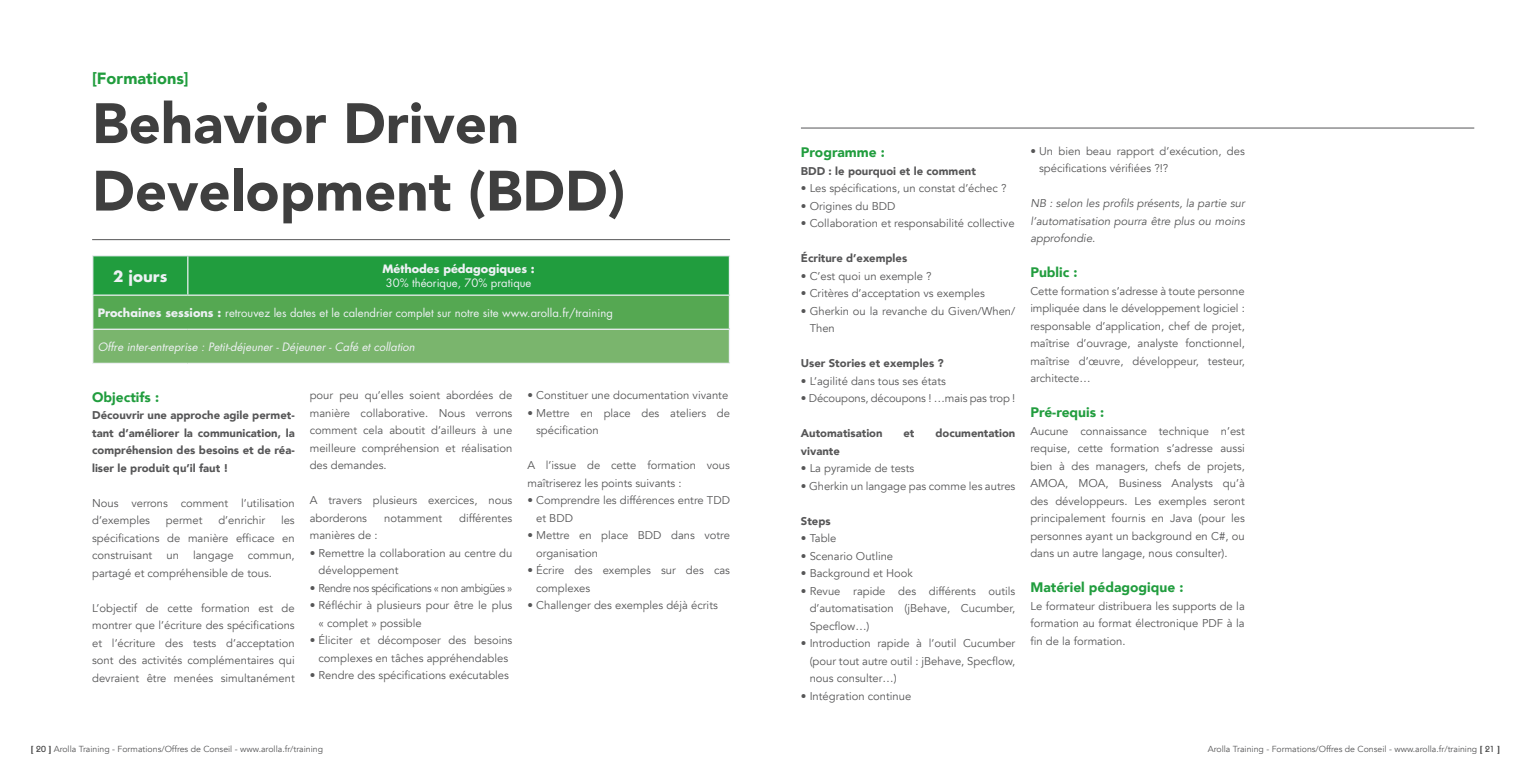
<style>
.page{position:relative;width:1531px;height:776px;background:#fff}
.page>*{position:absolute;margin:0;border:0;box-sizing:border-box;transform-origin:0 0}
.t1{font:900 56.25px/67.5px "Avenir";color:#3f3f3f}
.t2{font:900 16.25px "Avenir";color:#219d3e}
.t3{font:700 15px "Futura Std";color:#eff1f5}
.t4{font:900 13.75px "Avenir";color:#219d3e}
.t5{font:11.25px/17.5px "Avenir";color:#565657}
.t6{font:900 11.25px/17.5px "Avenir";color:#565657;text-align:justify}
.t7{font:11.25px "Futura Std";color:#eff1f5}
.t8{font:italic 11.25px/17.5px "Avenir";color:#565657;text-align:justify}
.t9{font:italic 11.25px "Futura Std";color:#eff1f5}
.t10{font:11.25px "Avenir";letter-spacing:-.03em;color:#565657}
.t11{font:700 11.25px "Futura Std";color:#eff1f5}
.t12{font:8.75px "Avenir";color:#565657}
.s1{font-weight:700}
.s2{font-family:"Bauhaus Std";font-weight:700;color:#3f3f3f}
.s3{font-family:"Bauhaus Std";font-weight:500;color:#3f3f3f}
</style>
<div class="page">
<hr style="left:801px;top:128px;width:673px;height:1px;background:#565657">
<hr style="left:92px;top:239px;width:638px;height:1px;background:#565657">
<div style="left:93px;top:256px;width:636px;height:39px;background:#219d3e"></div>
<div style="left:93px;top:295px;width:636px;height:34px;background:#55a852"></div>
<div style="left:93px;top:329px;width:636px;height:34px;background:#7ab56d"></div>
<hr style="left:92px;top:255px;width:96px;height:1px;background:#eff1f5">
<hr style="left:92px;top:256px;width:1px;height:39px;background:#eff1f5">
<hr style="left:188px;top:255px;width:542px;height:1px;background:#eff1f5">
<hr style="left:187px;top:256px;width:1px;height:39px;background:#eff1f5">
<hr style="left:729px;top:256px;width:1px;height:39px;background:#eff1f5">
<hr style="left:92px;top:295px;width:96px;height:1px;background:#eff1f5">
<hr style="left:92px;top:296px;width:1px;height:33px;background:#eff1f5">
<hr style="left:188px;top:295px;width:542px;height:1px;background:#eff1f5">
<hr style="left:729px;top:296px;width:1px;height:33px;background:#eff1f5">
<hr style="left:92px;top:329px;width:96px;height:1px;background:#eff1f5">
<hr style="left:92px;top:330px;width:1px;height:33px;background:#eff1f5">
<hr style="left:188px;top:329px;width:542px;height:1px;background:#eff1f5">
<hr style="left:729px;top:330px;width:1px;height:33px;background:#eff1f5">
<hr style="left:92px;top:363px;width:96px;height:1px;background:#eff1f5">
<hr style="left:188px;top:363px;width:542px;height:1px;background:#eff1f5">
<h2 class="t2" style="left:92px;top:64px;width:98px">[Formations]</h2>
<h1 class="t1" style="left:92px;top:88px;width:535px">Behavior Driven<br>Development (BDD)</h1>
<h3 class="t3" style="left:113px;top:266px;width:56px">2 jours</h3>
<p class="t11" style="left:382px;top:262px;width:154px">Méthodes pédagogiques :</p>
<p class="t7" style="left:386px;top:276px;width:147px">30% théorique, 70% pratique</p>
<p class="t7" style="left:98px;top:306px;width:517px"><span class="s1">Prochaines sessions :</span> retrouvez les dates et le calendrier complet sur notre site www.arolla.fr/training</p>
<p class="t9" style="left:98px;top:340px;width:319px">Offre inter-entreprise : Petit-déjeuner - Déjeuner - Café et collation</p>
<p class="t4" style="left:92px;top:385px;width:68px">Objectifs :</p>
<p class="t6" style="left:92px;top:406px;width:204px">Découvrir une approche agile permet&shy;tant d’améliorer la communication, la compréhension des besoins et de réa&shy;liser le produit qu’il faut !</p>
<p class="t5" style="left:92px;top:494px;width:204px">Nous verrons comment l’utilisation d’exemples</p>
<p class="t5" style="left:92px;top:512px;width:204px;text-align:justify;text-indent:189px">les spécifications de manière efficace en construisant</p>
<p class="t5" style="left:166px;top:512px;width:38px">permet</p>
<p class="t5" style="left:218px;top:512px;width:48px">d’enrichir</p>
<p class="t5" style="left:166px;top:547px;width:14px">un</p>
<p class="t5" style="left:193px;top:547px;width:42px">langage</p>
<p class="t5" style="left:92px;top:547px;width:204px;text-indent:156px">commun, partagé et compréhensible de tous.</p>
<p class="t5" style="left:92px;top:599px;width:204px;text-align:justify">L’objectif de cette formation est de montrer que l’écriture des spécifications et l’écriture des tests d’acceptation sont des activités complémentaires qui devraient être menées simultanément</p>
<p class="t5" style="left:310px;top:387px;width:204px;text-align:justify">pour peu qu’elles soient abordées de manière collaborative. Nous verrons comment cela aboutit d’ailleurs à une meilleure compréhension et réalisation des demandes.</p>
<p class="t5" style="left:310px;top:492px;width:204px">A travers plusieurs exercices, nous aborderons</p>
<p class="t5" style="left:384px;top:509px;width:59px">notamment</p>
<p class="t5" style="left:459px;top:509px;width:55px">différentes</p>
<p class="t5" style="left:310px;top:527px;width:69px">manières de :</p>
<p class="t5" style="left:318px;top:544px;width:195px;text-indent:-9px">• Remettre la collaboration au centre du développement</p>
<p class="t10" style="left:310px;top:581px;width:204px">• Rendre nos spécifications « non ambigües »</p>
<p class="t5" style="left:318px;top:597px;width:195px;text-indent:-9px">• Réfléchir à plusieurs pour être le plus « complet » possible</p>
<p class="t5" style="left:310px;top:632px;width:204px;text-align:center">• Éliciter et décomposer des besoins complexes en tâches appréhendables</p>
<p class="t5" style="left:310px;top:667px;width:201px">• Rendre des spécifications exécutables</p>
<p class="t5" style="left:527px;top:387px;width:202px">• Constituer une documentation vivante</p>
<p class="t5" style="left:536px;top:404px;width:195px;text-indent:-9px">• Mettre en place des ateliers de spécification</p>
<p class="t5" style="left:527px;top:457px;width:204px">A l’issue de cette formation vous maîtriserez les points suivants :</p>
<p class="t5" style="left:536px;top:492px;width:195px;text-indent:-9px">• Comprendre les différences entre TDD et BDD</p>
<p class="t5" style="left:536px;top:527px;width:195px;text-indent:-9px">• Mettre en place BDD dans votre organisation</p>
<p class="t5" style="left:536px;top:562px;width:195px;text-indent:-9px">• Écrire des exemples sur des cas complexes</p>
<p class="t5" style="left:527px;top:597px;width:192px">• Challenger des exemples déjà écrits</p>
<p class="t12" style="left:31px;top:744px;width:294px"><span class="s2">[</span> <span class="s3">20</span> <span class="s2">]</span> Arolla Training - Formations/Offres de Conseil - www.arolla.fr/training</p>
<p class="t4" style="left:801px;top:141px;width:85px">Programme :</p>
<p class="t6" style="left:801px;top:162px;width:176px">BDD : le pourquoi et le comment</p>
<p class="t5" style="left:801px;top:180px;width:207px">• Les spécifications, un constat d’échec ?</p>
<p class="t5" style="left:801px;top:197px;width:96px">• Origines du BDD</p>
<p class="t5" style="left:801px;top:215px;width:215px">• Collaboration et responsabilité collective</p>
<p class="t6" style="left:801px;top:249px;width:108px">Écriture d’exemples</p>
<p class="t5" style="left:801px;top:267px;width:132px">• C’est quoi un exemple ?</p>
<p class="t5" style="left:801px;top:285px;width:185px">• Critères d’acceptation vs exemples</p>
<p class="t5" style="left:810px;top:302px;width:207px;text-indent:-9px">• Gherkin ou la revanche du Given/When/<br>Then</p>
<p class="t6" style="left:801px;top:354px;width:144px">User Stories et exemples ?</p>
<p class="t5" style="left:801px;top:372px;width:146px">• L’agilité dans tous ses états</p>
<p class="t5" style="left:801px;top:390px;width:216px">• Découpons, découpons ! …mais pas trop !</p>
<p class="t6" style="left:801px;top:424px;width:83px">Automatisation</p>
<p class="t6" style="left:903px;top:424px;width:13px">et</p>
<p class="t6" style="left:935px;top:424px;width:81px">documentation</p>
<p class="t6" style="left:801px;top:442px;width:40px">vivante</p>
<p class="t5" style="left:801px;top:460px;width:115px">• La pyramide de tests</p>
<p class="t5" style="left:801px;top:477px;width:216px">• Gherkin un langage pas comme les autres</p>
<p class="t6" style="left:801px;top:512px;width:31px">Steps</p>
<p class="t5" style="left:801px;top:530px;width:37px">• Table</p>
<p class="t5" style="left:801px;top:547px;width:94px">• Scenario Outline</p>
<p class="t5" style="left:801px;top:565px;width:114px">• Background et Hook</p>
<p class="t5" style="left:810px;top:583px;width:207px;text-align:justify;text-indent:-9px">• Revue rapide des différents outils d’automatisation (jBehave, Cucumber, Specflow…)</p>
<p class="t5" style="left:810px;top:635px;width:207px;text-align:justify;text-indent:-9px">• Introduction rapide à l’outil Cucumber (pour tout autre outil : jBehave, Specflow, nous consulter…)</p>
<p class="t5" style="left:801px;top:688px;width:112px">• Intégration continue</p>
<p class="t5" style="left:1039px;top:143px;width:207px;text-indent:-9px">• Un bien beau rapport d’exécution, des spécifications vérifiées ?!?</p>
<p class="t8" style="left:1030px;top:195px;width:216px">NB : selon les profils présents, la partie sur l’automatisation pourra être plus ou moins approfondie.</p>
<p class="t4" style="left:1030px;top:261px;width:49px">Public :</p>
<p class="t5" style="left:1030px;top:282px;width:216px;text-align:justify">Cette formation s’adresse à toute personne impliquée dans le développement logiciel : responsable d’application, chef de projet, maîtrise d’ouvrage, analyste fonctionnel, maîtrise d’œuvre, développeur, testeur, architecte…</p>
<p class="t4" style="left:1030px;top:401px;width:75px">Pré-requis :</p>
<p class="t5" style="left:1030px;top:422px;width:216px;text-align:justify">Aucune connaissance technique n’est requise, cette formation s’adresse aussi bien à des managers, chefs de projets, AMOA, MOA, Business Analysts qu’à des développeurs. Les exemples seront principalement fournis en Java (pour les personnes ayant un background en C#, ou dans un autre langage, nous consulter).</p>
<p class="t4" style="left:1030px;top:576px;width:155px">Matériel pédagogique :</p>
<p class="t5" style="left:1030px;top:597px;width:216px;text-align:justify">Le formateur distribuera les supports de la formation au format électronique PDF à la fin de la formation.</p>
<p class="t12" style="left:1208px;top:744px;width:294px">Arolla Training - Formations/Offres de Conseil - www.arolla.fr/training <span class="s2">[</span> <span class="s3">21</span> <span class="s2">]</span></p>
</div>
